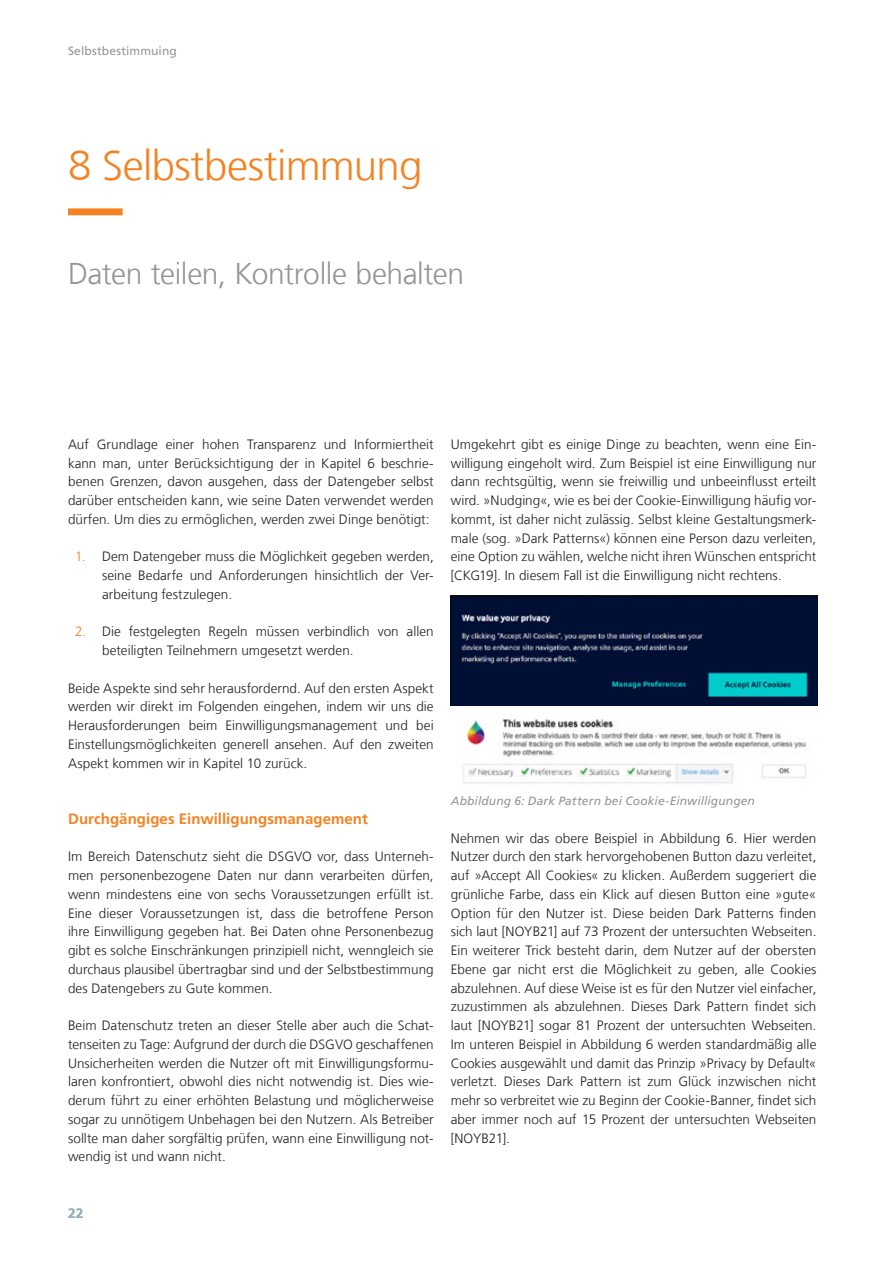
<style>
.page{position:relative;width:893px;height:1263px;background:#fff}
.page>*{position:absolute;margin:0;border:0;box-sizing:border-box;transform-origin:0 0}
.Ueberschrift_28_33_6_blue_gruen_Linie_un{font:300 42px "Frutiger LT Com";letter-spacing:-.015em;color:#f58220}
.Ueberschrift_Kat2_20_24_grey{font:300 30px "Frutiger LT Com";letter-spacing:-.015em;color:#939598}
.Zwischenueberschrift_10_12_5_ORANGE__bol{font:700 15px "Frutiger LT Com";letter-spacing:.005em;color:#f58220}
.Fliesstext_9_12_5_schwarz{font:300 13.5px/18.8px "Frutiger LT Com";letter-spacing:.005em;color:#231f20;text-align:justify}
.Pagina{font:700 13.5px "Frutiger LT Com";color:#93b3c3}
.Bildtext_Marginal_8_12_5_grey{font:italic 12px "Frutiger LT Com";letter-spacing:.01em;color:#939598}
.Absatzformat_3{font:12px "Frutiger LT Com";letter-spacing:.01em;color:#939598}
.s1{color:#f58220}
</style>
<div class="page">
<svg style="left:68px;top:208px;width:55px;height:7px"></svg>
<img style="left:451px;top:595px;width:367px;height:110px">
<img style="left:463px;top:719px;width:344px;height:65px">
<p class="Absatzformat_3" style="left:68px;top:44px;width:110px">Selbstbestimmuing</p>
<p class="Ueberschrift_28_33_6_blue_gruen_Linie_un" style="left:68px;top:141px;width:356px">8 Selbstbestimmung</p>
<p class="Ueberschrift_Kat2_20_24_grey" style="left:68px;top:257px;width:398px">Daten teilen, Kontrolle behalten</p>
<p class="Fliesstext_9_12_5_schwarz" style="left:68px;top:435px;width:367px">Auf Grundlage einer hohen Transparenz und Informiertheit kann man, unter Berücksichtigung der in Kapitel 6 beschrie&shy;benen Grenzen, davon ausgehen, dass der Datengeber selbst darüber entscheiden kann, wie seine Daten verwendet werden dürfen. Um dies zu ermöglichen, werden zwei Dinge benötigt:</p>
<p class="Fliesstext_9_12_5_schwarz" style="left:102px;top:547px;width:333px;text-indent:-27px"><span class="s1">1.</span> Dem Datengeber muss die Möglichkeit gegeben werden, seine Bedarfe und Anforderungen hinsichtlich der Ver&shy;arbeitung festzulegen.</p>
<p class="Fliesstext_9_12_5_schwarz" style="left:102px;top:622px;width:333px;text-indent:-27px"><span class="s1">2.</span> Die festgelegten Regeln müssen verbindlich von allen beteiligten Teilnehmern umgesetzt werden.</p>
<p class="Fliesstext_9_12_5_schwarz" style="left:68px;top:679px;width:367px">Beide Aspekte sind sehr herausfordernd. Auf den ersten Aspekt werden wir direkt im Folgenden eingehen, indem wir uns die Herausforderungen beim Einwilligungsmanagement und bei Einstellungsmöglichkeiten generell ansehen. Auf den zweiten Aspekt kommen wir in Kapitel 10 zurück.</p>
<p class="Zwischenueberschrift_10_12_5_ORANGE__bol" style="left:68px;top:810px;width:301px">Durchgängiges Einwilligungsmanagement</p>
<p class="Fliesstext_9_12_5_schwarz" style="left:68px;top:847px;width:367px">Im Bereich Datenschutz sieht die DSGVO vor, dass Unterneh&shy;men personenbezogene Daten nur dann verarbeiten dürfen, wenn mindestens eine von sechs Voraussetzungen erfüllt ist.<br>Eine dieser Voraussetzungen ist, dass die betroffene Person ihre Einwilligung gegeben hat. Bei Daten ohne Personenbezug gibt es solche Einschränkungen prinzipiell nicht, wenngleich sie durchaus plausibel übertragbar sind und der Selbstbestimmung des Datengebers zu Gute kommen.</p>
<p class="Fliesstext_9_12_5_schwarz" style="left:68px;top:1016px;width:367px">Beim Datenschutz treten an dieser Stelle aber auch die Schat&shy;tenseiten zu Tage: Aufgrund der durch die DSGVO geschaffenen Unsicherheiten werden die Nutzer oft mit Einwilligungsformu&shy;laren konfrontiert, obwohl dies nicht notwendig ist. Dies wie&shy;derum führt zu einer erhöhten Belastung und möglicherweise sogar zu unnötigem Unbehagen bei den Nutzern. Als Betreiber sollte man daher sorgfältig prüfen, wann eine Einwilligung not&shy;wendig ist und wann nicht.</p>
<p class="Fliesstext_9_12_5_schwarz" style="left:451px;top:435px;width:367px">Umgekehrt gibt es einige Dinge zu beachten, wenn eine Ein&shy;willigung eingeholt wird. Zum Beispiel ist eine Einwilligung nur dann rechtsgültig, wenn sie freiwillig und unbeeinflusst erteilt wird. »Nudging«, wie es bei der Cookie-Einwilligung häufig vor&shy;kommt, ist daher nicht zulässig. Selbst kleine Gestaltungsmerk&shy;male (sog. »Dark Patterns«) können eine Person dazu verleiten, eine Option zu wählen, welche nicht ihren Wünschen entspricht [CKG19]. In diesem Fall ist die Einwilligung nicht rechtens.</p>
<p class="Bildtext_Marginal_8_12_5_grey" style="left:451px;top:794px;width:306px">Abbildung 6: Dark Pattern bei Cookie-Einwilligungen</p>
<p class="Fliesstext_9_12_5_schwarz" style="left:451px;top:829px;width:367px">Nehmen wir das obere Beispiel in Abbildung 6. Hier werden Nutzer durch den stark hervorgehobenen Button dazu verleitet, auf »Accept All Cookies« zu klicken. Außerdem suggeriert die grünliche Farbe, dass ein Klick auf diesen Button eine »gute« Option für den Nutzer ist. Diese beiden Dark Patterns finden sich laut [NOYB21] auf 73 Prozent der untersuchten Webseiten.<br>Ein weiterer Trick besteht darin, dem Nutzer auf der obersten Ebene gar nicht erst die Möglichkeit zu geben, alle Cookies abzulehnen. Auf diese Weise ist es für den Nutzer viel einfacher, zuzustimmen als abzulehnen. Dieses Dark Pattern findet sich laut [NOYB21] sogar 81 Prozent der untersuchten Webseiten.<br>Im unteren Beispiel in Abbildung 6 werden standardmäßig alle Cookies ausgewählt und damit das Prinzip »Privacy by Default« verletzt. Dieses Dark Pattern ist zum Glück inzwischen nicht mehr so verbreitet wie zu Beginn der Cookie-Banner, findet sich aber immer noch auf 15 Prozent der untersuchten Webseiten [NOYB21].</p>
<p class="Pagina" style="left:68px;top:1205px;width:17px">22</p>
</div>
